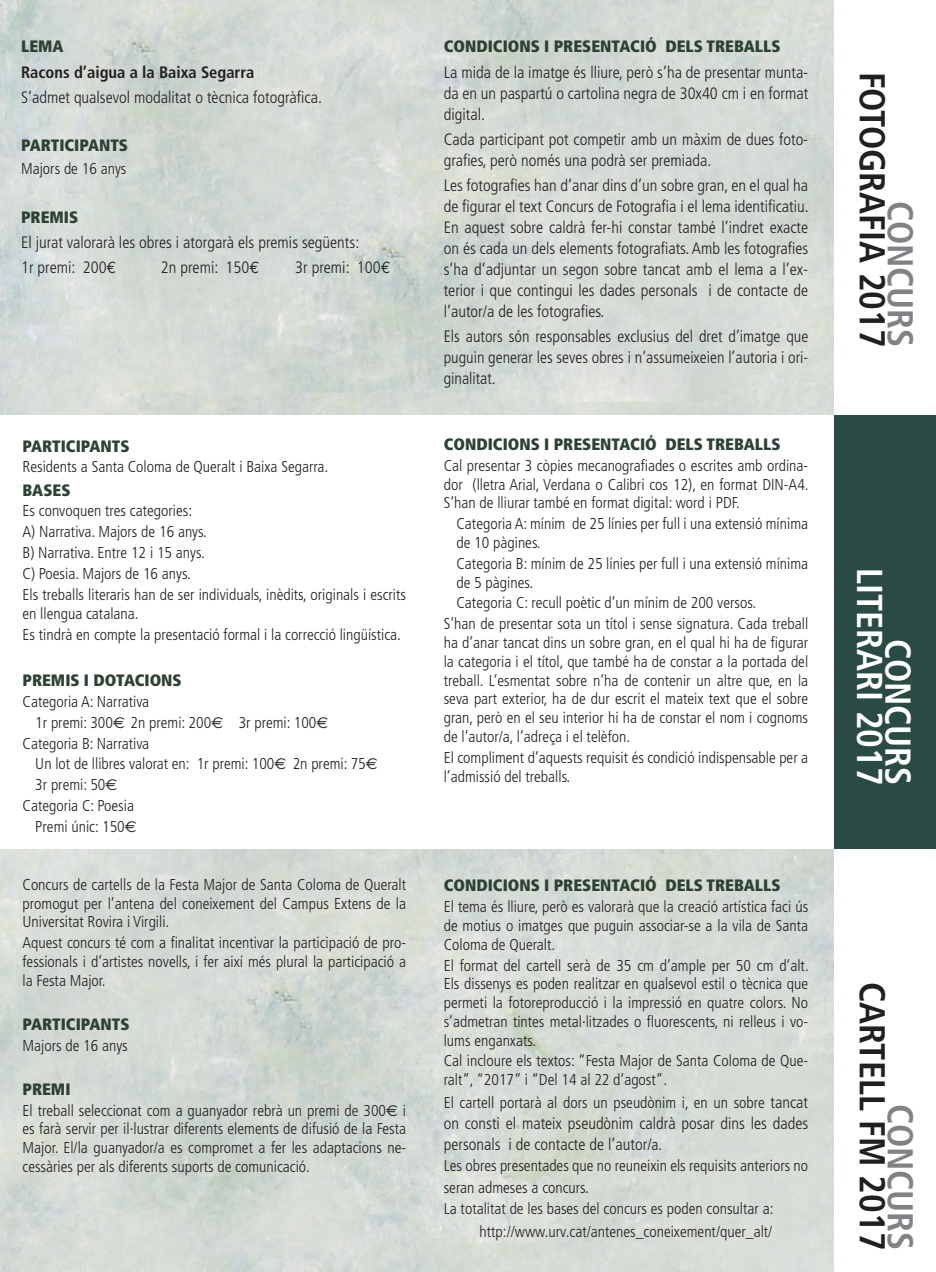
<style>
.page{position:relative;width:936px;height:1272px;background:#fff}
.page>*{position:absolute;margin:0;border:0;box-sizing:border-box;transform-origin:0 0}
.t1{font:700 condensed 36px "Frutiger";color:#231f20}
.t2{font:700 condensed 36px "Frutiger";color:#fff}
.t3{font:700 condensed 36px "Frutiger";color:#808285}
.t4{font:300 condensed 16.5px/21px "Frutiger";color:#231f20;text-align:justify}
.t5{font:900 condensed 16.5px "Frutiger";color:#2e4234}
.t6{font:700 condensed 16.5px "Frutiger";color:#231f20}
.t7{font:300 condensed 15.75px/18.8px "Frutiger";color:#231f20;text-align:justify}
.s1{font-family:"Euro Mono";font-weight:400;font-stretch:normal}
.s2{font-family:"Euro Sans";font-weight:400;font-stretch:normal}
.s3{font-size:16.5px}
.s4{font-size:15.75px}
</style>
<div class="page">
<div style="left:833px;top:415px;width:102px;height:434px;background:#294b43"></div>
<p class="t5" style="left:21px;top:36px;width:44px">LEMA</p>
<p class="t6" style="left:21px;top:62px;width:235px">Racons d’aigua a la Baixa Segarra</p>
<p class="t4" style="left:21px;top:87px;width:302px">S’admet qualsevol modalitat o tècnica fotogràfica.</p>
<p class="t5" style="left:21px;top:135px;width:108px">PARTICIPANTS</p>
<p class="t7" style="left:21px;top:160px;width:107px">Majors de 16 anys</p>
<p class="t5" style="left:21px;top:207px;width:59px">PREMIS</p>
<p class="t4" style="left:21px;top:232px;width:339px">El jurat valorarà les obres i atorgarà els premis següents:</p>
<p class="t4" style="left:21px;top:257px;width:97px">1r premi: 200<span class="s1">E</span></p>
<p class="t4" style="left:161px;top:257px;width:100px">2n premi: 150<span class="s1">E</span></p>
<p class="t4" style="left:295px;top:257px;width:97px">3r premi: 100<span class="s1">E</span></p>
<p class="t5" style="left:23px;top:435px;width:108px">PARTICIPANTS</p>
<p class="t7" style="left:23px;top:458px;width:307px">Residents a Santa Coloma de Queralt i Baixa Segarra.</p>
<p class="t5" style="left:23px;top:479px;width:49px">BASES</p>
<p class="t7" style="left:23px;top:502px;width:171px">Es convoquen tres categories:</p>
<p class="t7" style="left:23px;top:522px;width:186px">A) Narrativa. Majors de 16 anys.</p>
<p class="t7" style="left:23px;top:543px;width:184px">B) Narrativa. Entre 12 i 15 anys.</p>
<p class="t7" style="left:23px;top:564px;width:170px">C) Poesia. Majors de 16 anys.</p>
<p class="t7" style="left:23px;top:585px;width:385px">Els treballs literaris han de ser individuals, inèdits, originals i escrits en llengua catalana.</p>
<p class="t7" style="left:23px;top:625px;width:380px">Es tindrà en compte la presentació formal i la correcció lingüística.</p>
<p class="t5" style="left:23px;top:670px;width:161px">PREMIS I DOTACIONS</p>
<p class="t7" style="left:23px;top:692px;width:128px">Categoria A: Narrativa</p>
<p class="t7" style="left:35px;top:713px;width:294px">1r premi: 300<span class="s2">€</span> 2n premi: 200<span class="s2">€</span> 3r premi: 100<span class="s2">€</span></p>
<p class="t7" style="left:23px;top:734px;width:128px">Categoria B: Narrativa</p>
<p class="t7" style="left:35px;top:754px;width:344px">Un lot de llibres valorat en: 1r premi: 100<span class="s2">€</span> 2n premi: 75<span class="s2">€</span></p>
<p class="t7" style="left:35px;top:775px;width:84px">3r premi: 50<span class="s2">€</span></p>
<p class="t7" style="left:23px;top:796px;width:113px">Categoria C: Poesia</p>
<p class="t7" style="left:35px;top:817px;width:103px">Premi únic: 150<span class="s2">€</span></p>
<p class="t7" style="left:23px;top:875px;width:385px">Concurs de cartells de la Festa Major de Santa Coloma de Queralt promogut per l’antena del coneixement del Campus Extens de la Universitat Rovira i Virgili.</p>
<p class="t7" style="left:23px;top:933px;width:385px">Aquest concurs té com a finalitat incentivar la participació de pro&shy;fessionals i d’artistes novells, i fer així més plural la participació a la Festa Major.</p>
<p class="t5" style="left:23px;top:1014px;width:108px">PARTICIPANTS</p>
<p class="t7" style="left:23px;top:1036px;width:107px">Majors de 16 anys</p>
<p class="t5" style="left:23px;top:1078px;width:49px">PREMI</p>
<p class="t7" style="left:23px;top:1101px;width:385px">El treball seleccionat com a guanyador rebrà un premi de 300<span class="s2">€</span> i es farà servir per il·lustrar diferents elements de difusió de la Festa Major. El/la guanyador/a es compromet a fer les adaptacions ne&shy;cessàries per als diferents suports de comunicació.</p>
<p class="t5" style="left:443px;top:36px;width:338px">CONDICIONS I PRESENTACIÓ DELS TREBALLS</p>
<p class="t4" style="left:443px;top:62px;width:366px">La mida de la imatge és lliure, però s’ha de presentar munta&shy;da en un paspartú o cartolina negra de 30x40 cm i en format digital.</p>
<p class="t4" style="left:443px;top:129px;width:366px">Cada participant pot competir amb un màxim de dues foto&shy;grafies, però només una podrà ser premiada.</p>
<p class="t4" style="left:443px;top:175px;width:366px">Les fotografies han d’anar dins d’un sobre gran, en el qual ha de figurar el text Concurs de Fotografia i el lema identificatiu.<br>En aquest sobre caldrà fer-hi constar també l’indret exacte on és cada un dels elements fotografiats. Amb les fotografies s’ha d’adjuntar un segon sobre tancat amb el lema a l’ex&shy;terior i que contingui les dades personals i de contacte de l’autor/a de les fotografies.</p>
<p class="t4" style="left:443px;top:326px;width:366px">Els autors són responsables exclusius del dret d’imatge que puguin generar les seves obres i n’assumeixeien l’autoria i ori&shy;ginalitat.</p>
<p class="t5" style="left:443px;top:434px;width:338px">CONDICIONS I PRESENTACIÓ DELS TREBALLS</p>
<p class="t7" style="left:443px;top:456px;width:366px">Cal presentar 3 còpies mecanografiades o escrites amb ordina&shy;dor (lletra Arial, Verdana o Calibri cos 12), en format DIN-A4.<br>S’han de lliurar també en format digital: word i PDF.</p>
<p class="t7" style="left:456px;top:514px;width:353px">Categoria A: mínim de 25 línies per full i una extensió mínima de 10 pàgines.</p>
<p class="t7" style="left:456px;top:554px;width:353px">Categoria B: mínim de 25 línies per full i una extensió mínima de 5 pàgines.</p>
<p class="t7" style="left:456px;top:594px;width:301px">Categoria C: recull poètic d’un mínim de 200 versos.</p>
<p class="t7" style="left:443px;top:614px;width:366px">S’han de presentar sota un títol i sense signatura. Cada treball ha d’anar tancat dins un sobre gran, en el qual hi ha de figurar la categoria i el títol, que també ha de constar a la portada del treball. L’esmentat sobre n’ha de contenir un altre que, en la seva part exterior, ha de dur escrit el mateix text que el sobre gran, però en el seu interior hi ha de constar el nom i cognoms de l’autor/a, l’adreça i el telèfon.</p>
<p class="t7" style="left:443px;top:748px;width:366px">El compliment d’aquests requisit és condició indispensable per a l’admissió del treballs.</p>
<p class="t5" style="left:443px;top:875px;width:338px">CONDICIONS I PRESENTACIÓ DELS TREBALLS</p>
<p class="t7" style="left:443px;top:897px;width:366px">El tema és lliure, però es valorarà que la creació artística faci ús de motius o imatges que puguin associar-se a la vila de Santa Coloma de Queralt.</p>
<p class="t7" style="left:443px;top:955px;width:366px">El format del cartell serà de 35 cm d’ample per 50 cm d’alt.<br>Els dissenys es poden realitzar en qualsevol estil o tècnica que permeti la fotoreproducció i la impressió en quatre colors. No s’admetran tintes metal·litzades o fluorescents, ni relleus i vo&shy;lums enganxats.</p>
<p class="t7" style="left:443px;top:1051px;width:366px">Cal incloure els textos: “Festa Major de Santa Coloma de Que&shy;ralt”, “2017” i “Del 14 al 22 d’agost”.</p>
<p class="t7" style="left:443px;top:1093px;width:366px">El cartell portarà al dors un pseudònim i, en un sobre <span class="s3">tancat</span></p>
<p class="t4" style="left:443px;top:1113px;width:366px">on consti el mateix pseudònim caldrà posar dins les dades personals i de contacte de l’autor/<span class="s4">a.</span></p>
<p class="t7" style="left:443px;top:1155px;width:366px;line-height:21.6px">Les obres presentades que no reuneixin els requisits anteriors no seran admeses a concurs.</p>
<p class="t7" style="left:443px;top:1199px;width:331px">La totalitat de les bases del concurs es poden consultar a:</p>
<p class="t7" style="left:479px;top:1222px;width:294px">http://www.urv.cat/antenes_coneixement/quer_alt/</p>
<p class="t1" style="left:893px;top:72px;width:277px;rotate:90deg">FOTOGRAFIA 2017</p>
<p class="t3" style="left:921px;top:201px;width:148px;rotate:90deg">CONCURS</p>
<p class="t2" style="left:891px;top:567px;width:219px;rotate:90deg">LITERARI 2017</p>
<p class="t2" style="left:919px;top:638px;width:148px;rotate:90deg">CONCURS</p>
<p class="t1" style="left:893px;top:982px;width:270px;rotate:90deg">CARTELL FM 2017</p>
<p class="t3" style="left:921px;top:1103px;width:148px;rotate:90deg">CONCURS</p>
</div>
